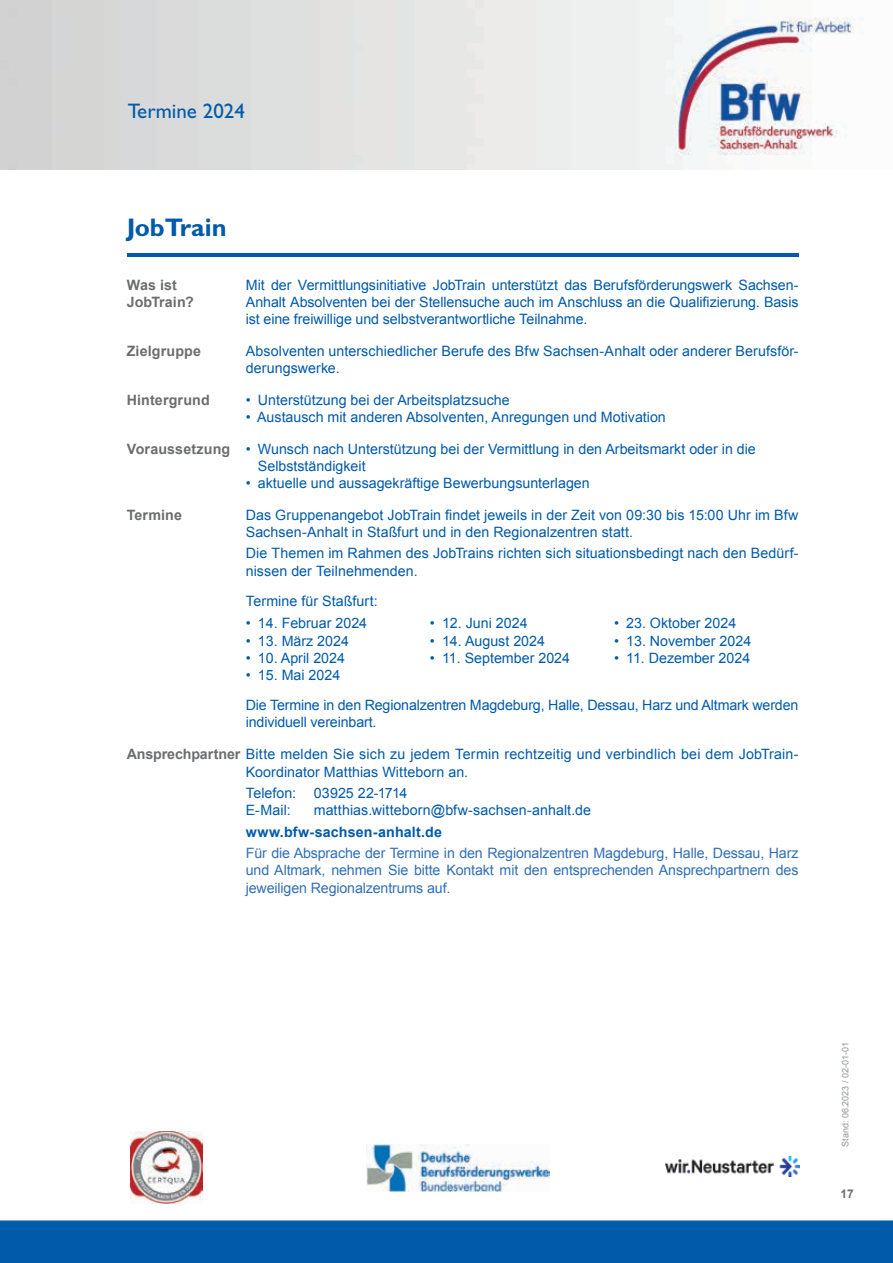
<style>
.page{position:relative;width:893px;height:1263px;background:#fff}
.page>*{position:absolute;margin:0;border:0;box-sizing:border-box;transform-origin:0 0}
.t1{font:700 25.5px "Gill Sans Std";color:#015aaa}
.t2{font:21px "Gill Sans Std";color:#015aaa}
.t3{font:14.25px/17.2px "Arial";color:#015aaa}
.t4{font:14.25px/17.1px "Arial";letter-spacing:-.01em;color:#326fb7;text-align:justify}
.t5{font:700 14.25px/17.1px "Arial";letter-spacing:.01em;color:#6c6d70}
.t6{font:700 14.25px "Arial";letter-spacing:.01em;color:#015aaa}
.t7{font:700 12px "Arial";color:#6c6d70}
.t8{font:9px "Arial";color:#939598}
.s1{font-weight:700;color:#6c6d70}
</style>
<div class="page">
<img style="left:0;top:0;width:864px;height:169px">
<div style="left:0;top:1220px;width:893px;height:43px;background:#015aaa"></div>
<img style="left:131px;top:1131px;width:71px;height:72px">
<img style="left:366px;top:1145px;width:184px;height:46px">
<img style="left:665px;top:1156px;width:134px;height:20px">
<hr style="left:127px;top:254px;width:672px;height:3px;background:#015aaa">
<h2 class="t2" style="left:128px;top:99px;width:119px">Termine 2024</h2>
<h1 class="t1" style="left:127px;top:213px;width:101px">JobTrain</h1>
<p class="t5" style="left:127px;top:277px;width:69px">Was ist<br>JobTrain?</p>
<p class="t3" style="left:246px;top:276px;width:554px;text-align:justify">Mit der Vermittlungsinitiative JobTrain unterstützt das Berufsförderungswerk Sachsen-Anhalt Absolventen bei der Stellensuche auch im Anschluss an die Qualifizierung. Basis ist eine freiwillige und selbstverantwortliche Teilnahme.</p>
<p class="t5" style="left:127px;top:343px;width:76px">Zielgruppe</p>
<p class="t3" style="left:246px;top:343px;width:554px">Absolventen unterschiedlicher Berufe des Bfw Sachsen-Anhalt oder anderer Berufsför&shy;derungswerke.</p>
<p class="t5" style="left:127px;top:392px;width:85px">Hintergrund</p>
<p class="t3" style="left:246px;top:392px;width:265px">• Unterstützung bei der Arbeitsplatzsuche</p>
<p class="t3" style="left:246px;top:409px;width:422px">• Austausch mit anderen Absolventen, Anregungen und Motivation</p>
<p class="t3" style="left:258px;top:440px;width:499px;text-indent:-131px"><span class="s1">Voraussetzung</span> • Wunsch nach Unterstützung bei der Vermittlung in den Arbeitsmarkt oder in die<br>Selbstständigkeit</p>
<p class="t3" style="left:246px;top:474px;width:345px">• aktuelle und aussagekräftige Bewerbungsunterlagen</p>
<p class="t5" style="left:127px;top:506px;width:57px">Termine</p>
<p class="t3" style="left:246px;top:506px;width:554px">Das Gruppenangebot JobTrain findet jeweils in der Zeit von 09:30 bis 15:00 Uhr im Bfw<br>Sachsen-Anhalt in Staßfurt und in den Regionalzentren statt.</p>
<p class="t3" style="left:246px;top:545px;width:554px">Die Themen im Rahmen des JobTrains richten sich situationsbedingt nach den Bedürf&shy;nissen der Teilnehmenden.</p>
<p class="t3" style="left:246px;top:592px;width:133px">Termine für Staßfurt:</p>
<p class="t3" style="left:246px;top:615px;width:123px">• 14. Februar 2024</p>
<p class="t3" style="left:246px;top:632px;width:105px">• 13. März 2024</p>
<p class="t3" style="left:246px;top:649px;width:101px">• 10. April 2024</p>
<p class="t3" style="left:246px;top:666px;width:96px">• 15. Mai 2024</p>
<p class="t3" style="left:614px;top:615px;width:124px">• 23. Oktober 2024</p>
<p class="t3" style="left:614px;top:632px;width:139px">• 13. November 2024</p>
<p class="t3" style="left:614px;top:649px;width:138px">• 11. Dezember 2024</p>
<p class="t3" style="left:246px;top:696px;width:554px">Die Termine in den Regionalzentren Magdeburg, Halle, Dessau, Harz und Altmark werden individuell vereinbart.</p>
<p class="t3" style="left:246px;top:745px;width:554px;line-height:18px;text-indent:-119px"><span class="s1">Ansprechpartner</span> Bitte melden Sie sich zu jedem Termin rechtzeitig und verbindlich bei dem JobTrain-<br>Koordinator Matthias Witteborn an.</p>
<p class="t3" style="left:246px;top:785px;width:163px">Telefon: 03925 22-1714<br>E-Mail:</p>
<p class="t3" style="left:430px;top:615px;width:99px">• 12. Juni 2024</p>
<p class="t3" style="left:430px;top:632px;width:117px">• 14. August 2024</p>
<p class="t3" style="left:430px;top:649px;width:142px">• 11. September 2024</p>
<p class="t3" style="left:314px;top:802px;width:279px">matthias.witteborn@bfw-sachsen-anhalt.de</p>
<p class="t6" style="left:246px;top:822px;width:198px">www.bfw-sachsen-anhalt.de</p>
<p class="t4" style="left:246px;top:845px;width:554px">Für die Absprache der Termine in den Regionalzentren Magdeburg, Halle, Dessau, Harz und Altmark, nehmen Sie bitte Kontakt mit den entsprechenden Ansprechpartnern des jeweiligen Regionalzentrums auf.</p>
<p class="t8" style="left:839px;top:1147px;width:106px;rotate:-90deg">Stand: 06.2023 / 02-01-01</p>
<p class="t7" style="left:840px;top:1185px;width:15px">17</p>
</div>
